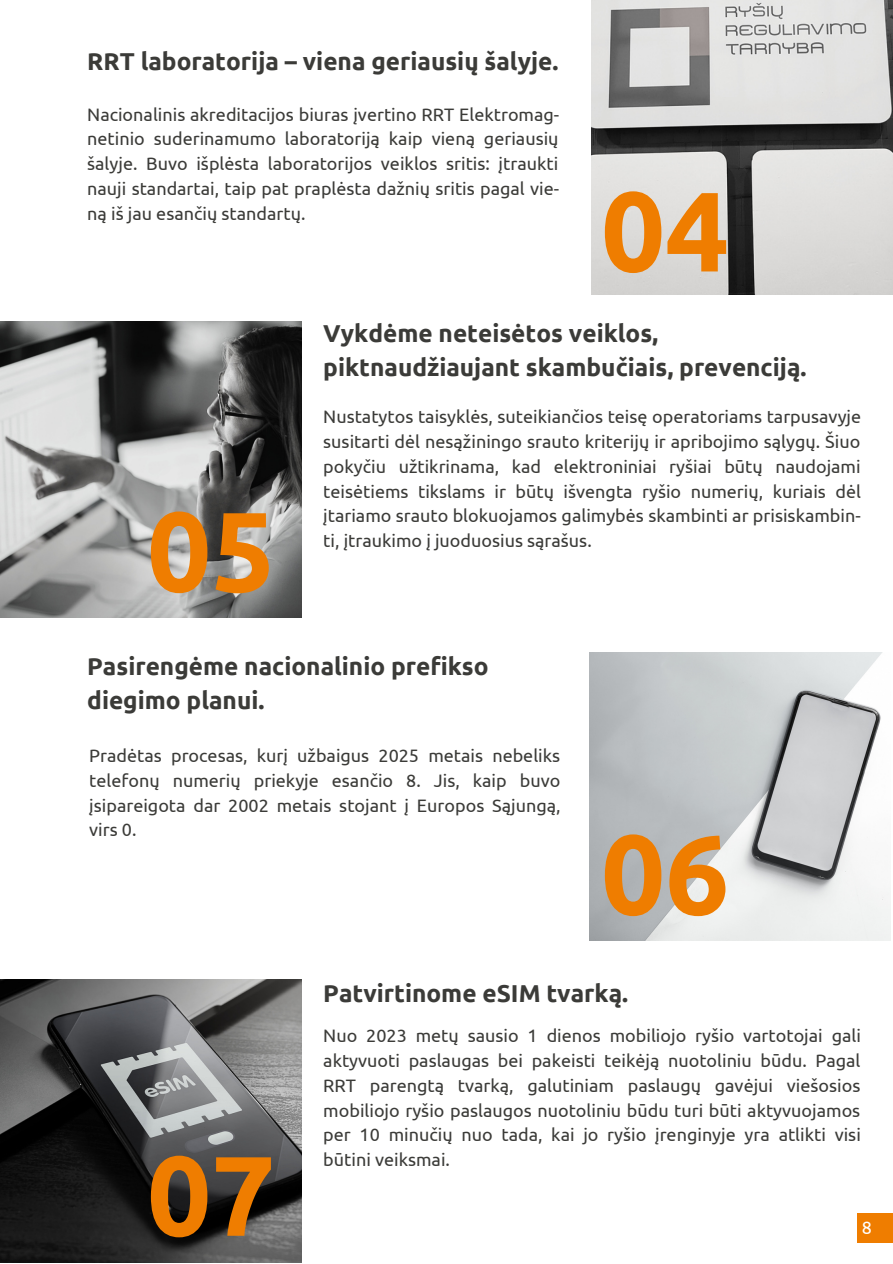
<style>
.page{position:relative;width:893px;height:1264px;background:#fff}
.page>*{position:absolute;margin:0;border:0;box-sizing:border-box;transform-origin:0 0}
.t1{font:700 112.95px "Ubuntu";color:#ef7d00}
.t2{font:700 24.45px/33.8px "Ubuntu";color:#3b3b38}
.t3{font:18px/24.8px "Ubuntu";color:#3b3b38;text-align:justify}
.t4{font:18px "Ubuntu";color:#fff}
</style>
<div class="page">
<img style="left:591px;top:0;width:301px;height:295px">
<img style="left:0;top:321px;width:301px;height:297px">
<img style="left:589px;top:653px;width:301px;height:287px">
<img style="left:0;top:979px;width:301px;height:283px">
<svg style="left:857px;top:1213px;width:35px;height:29px"></svg>
<p class="t2" style="left:87px;top:44px;width:472px">RRT laboratorija – viena geriausių šalyje.</p>
<p class="t3" style="left:87px;top:102px;width:473px">Nacionalinis akreditacijos biuras įvertino RRT Elektromag&shy;netinio suderinamumo laboratoriją kaip vieną geriausių šalyje. Buvo išplėsta laboratorijos veiklos sritis: įtraukti nauji standartai, taip pat praplėsta dažnių sritis pagal vie&shy;ną iš jau esančių standartų.</p>
<p class="t1" style="left:601px;top:166px;width:130px">04</p>
<p class="t1" style="left:147px;top:486px;width:130px">05</p>
<p class="t2" style="left:323px;top:316px;width:484px">Vykdėme neteisėtos veiklos, piktnaudžiaujant skambučiais, prevenciją.</p>
<p class="t3" style="left:323px;top:404px;width:539px">Nustatytos taisyklės, suteikiančios teisę operatoriams tarpusavyje susitarti dėl nesąžiningo srauto kriterijų ir apribojimo sąlygų. Šiuo pokyčiu užtikrinama, kad elektroniniai ryšiai būtų naudojami teisėtiems tikslams ir būtų išvengta ryšio numerių, kuriais dėl įtariamo srauto blokuojamos galimybės skambinti ar prisiskambin&shy;ti, įtraukimo į juoduosius sąrašus.</p>
<p class="t2" style="left:87px;top:649px;width:403px">Pasirengėme nacionalinio prefikso diegimo planui.</p>
<p class="t3" style="left:89px;top:743px;width:473px">Pradėtas procesas, kurį užbaigus 2025 metais nebeliks telefonų numerių priekyje esančio 8. Jis, kaip buvo įsipareigota dar 2002 metais stojant į Europos Sąjungą, virs 0.</p>
<p class="t1" style="left:601px;top:809px;width:130px">06</p>
<p class="t1" style="left:147px;top:1130px;width:130px">07</p>
<p class="t2" style="left:323px;top:975px;width:306px">Patvirtinome eSIM tvarką.</p>
<p class="t3" style="left:323px;top:1023px;width:539px">Nuo 2023 metų sausio 1 dienos mobiliojo ryšio vartotojai gali aktyvuoti paslaugas bei pakeisti teikėją nuotoliniu būdu. Pagal RRT parengtą tvarką, galutiniam paslaugų gavėjui viešosios mobiliojo ryšio paslaugos nuotoliniu būdu turi būti aktyvuojamos per 10 minučių nuo tada, kai jo ryšio įrenginyje yra atlikti visi būtini veiksmai.</p>
<p class="t4" style="left:861px;top:1216px;width:12px">8</p>
</div>
